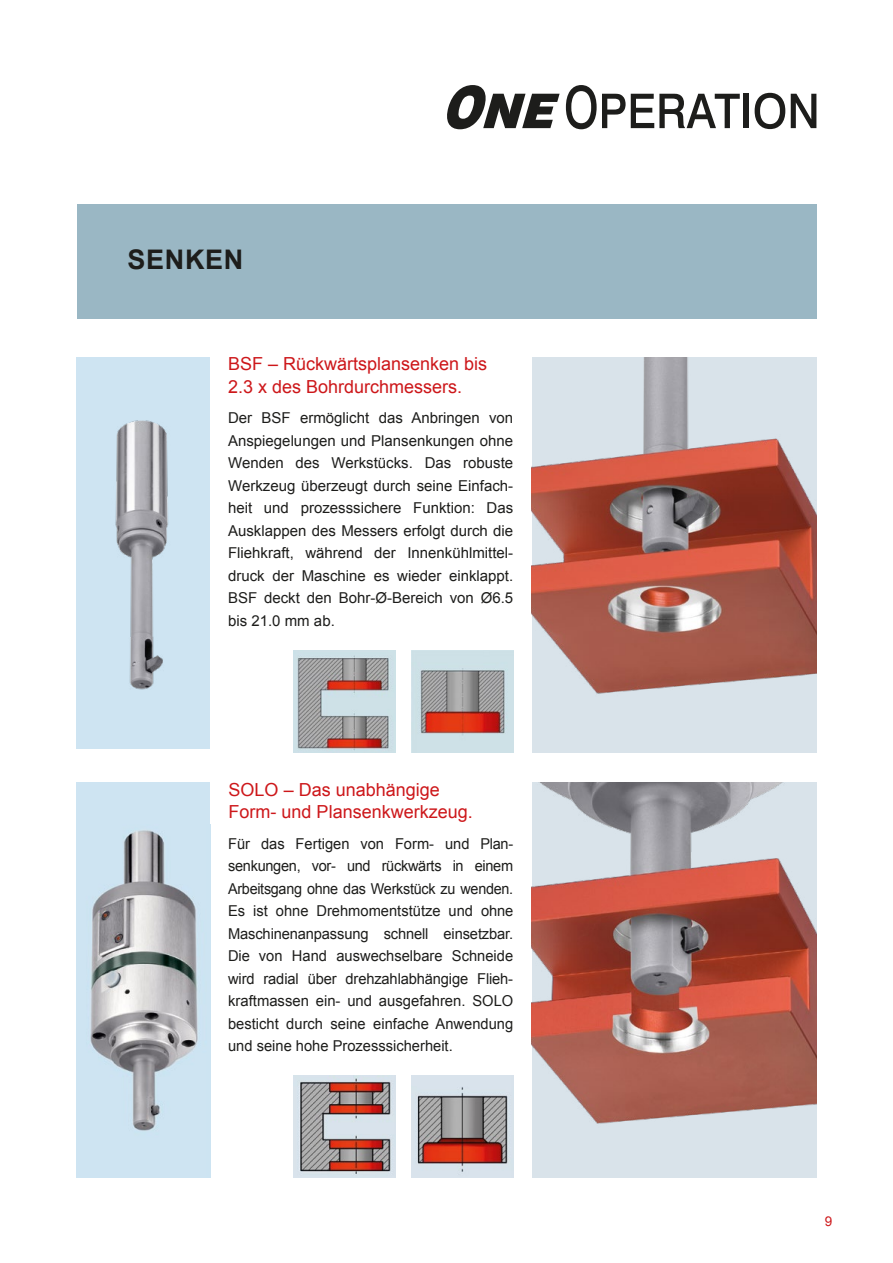
<style>
.page{position:relative;width:893px;height:1263px;background:#fff}
.page>*{position:absolute;margin:0;border:0;box-sizing:border-box;transform-origin:0 0}
.SL_Titel_11pt__15pt{font:700 27px "Arial";letter-spacing:.025em;color:#1d1d1b}
.t1{font:18px/22.5px "Arial";color:#cd171a}
.copy_9pt__14pt_zab{font:15px/22.5px "Arial";color:#1d1d1b;text-align:justify}
.t2{font:13.5px "Arial";color:#cd171a}
</style>
<div class="page">
<svg style="left:447px;top:85px;width:113px;height:44px"></svg>
<svg style="left:566px;top:85px;width:174px;height:44px"></svg>
<div style="left:744px;top:94px;width:5px;height:34px;background:#1d1d1b"></div>
<svg style="left:755px;top:93px;width:30px;height:36px"></svg>
<svg style="left:791px;top:94px;width:25px;height:34px"></svg>
<div style="left:77px;top:357px;width:133px;height:391px;background:#cee4f2"></div>
<img style="left:115px;top:420px;width:54px;height:270px">
<div style="left:531px;top:357px;width:285px;height:396px;background:#d9e3ea"></div>
<img style="left:531px;top:357px;width:285px;height:356px">
<div style="left:531px;top:782px;width:285px;height:396px;background:#d9e3ea"></div>
<img style="left:531px;top:782px;width:285px;height:360px">
<div style="left:77px;top:782px;width:133px;height:396px;background:#cee4f2"></div>
<img style="left:90px;top:830px;width:108px;height:301px">
<img style="left:293px;top:651px;width:102px;height:102px">
<img style="left:411px;top:651px;width:102px;height:102px">
<img style="left:293px;top:1076px;width:102px;height:102px">
<img style="left:411px;top:1076px;width:102px;height:102px">
<div style="left:77px;top:204px;width:739px;height:115px;background:#9ab7c4"></div>
<p class="SL_Titel_11pt__15pt" style="left:128px;top:242px;width:117px">SENKEN</p>
<p class="t1" style="left:228px;top:353px;width:261px">BSF – Rückwärtsplansenken bis<br>2.3 x des Bohrdurchmessers.</p>
<p class="copy_9pt__14pt_zab" style="left:228px;top:407px;width:287px">Der BSF ermöglicht das Anbringen von Anspiegelungen und Plansenkungen ohne Wenden des Werkstücks. Das robuste Werkzeug überzeugt durch seine Einfach&shy;heit und prozesssichere Funktion: Das Ausklappen des Messers erfolgt durch die Fliehkraft, während der Innenkühlmittel&shy;druck der Maschine es wieder einklappt.<br>BSF deckt den Bohr-Ø-Bereich von Ø6.5 bis 21.0 mm ab.</p>
<p class="t1" style="left:229px;top:778px;width:213px">SOLO – Das unabhängige</p>
<p class="t1" style="left:229px;top:801px;width:246px">Form- und Plansenkwerkzeug.</p>
<p class="copy_9pt__14pt_zab" style="left:228px;top:832px;width:287px">Für das Fertigen von Form- und Plan&shy;senkungen, vor- und rückwärts in einem Arbeitsgang ohne das Werkstück zu wenden.<br>Es ist ohne Drehmomentstütze und ohne Maschinenanpassung schnell einsetzbar.<br>Die von Hand auswechselbare Schneide wird radial über drehzahlabhängige Flieh&shy;kraftmassen ein- und ausgefahren. SOLO besticht durch seine einfache Anwendung und seine hohe Prozesssicherheit.</p>
<p class="t2" style="left:825px;top:1212px;width:9px">9</p>
</div>
